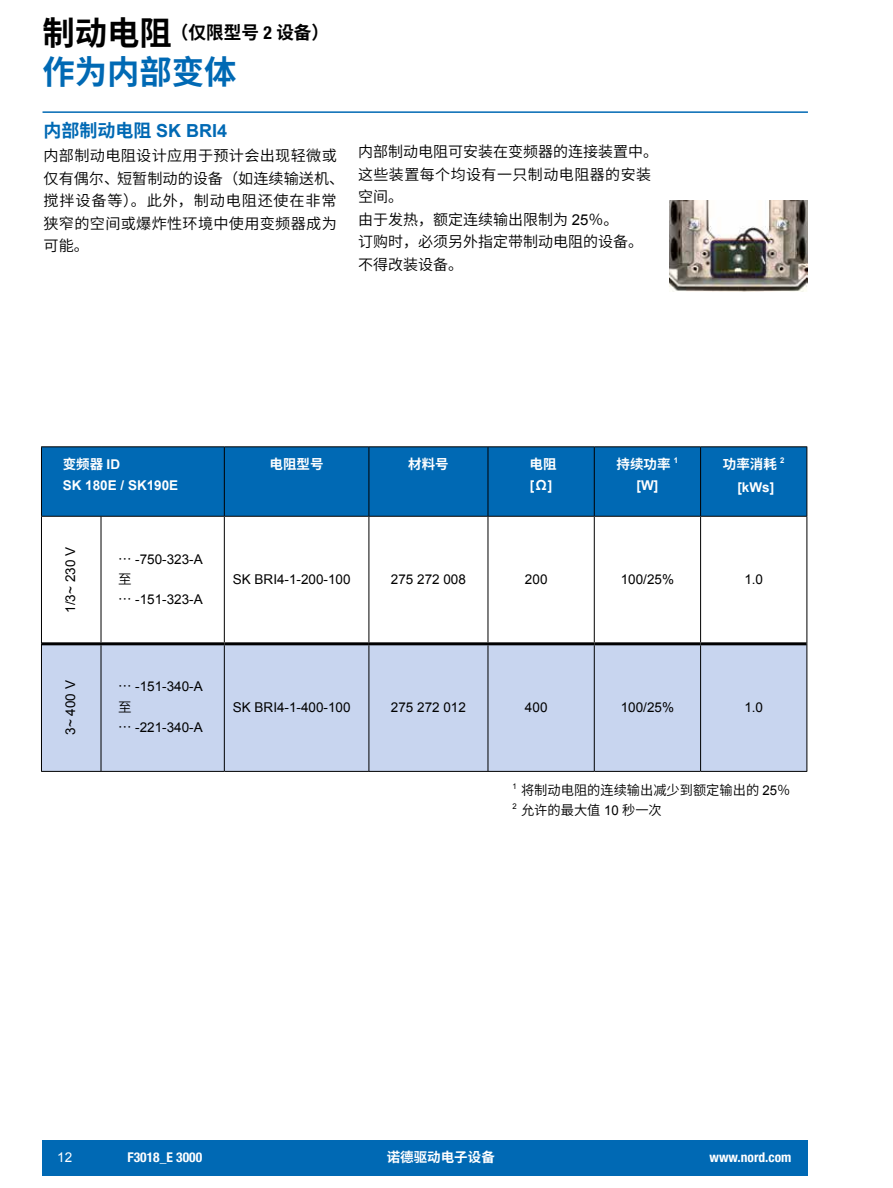
<style>
.page{position:relative;width:893px;height:1188px;background:#fff}
.page>*{position:absolute;margin:0;border:0;box-sizing:border-box;transform-origin:0 0}
.t1{font:700 33px "Source Han Sans CN";color:#0069b4}
.t2{font:700 18px "Source Han Sans CN";color:#000}
.t3{font:700 18px "Source Han Sans CN";color:#0069b4}
.t4{font:15px/22.5px "Source Han Sans CN";color:#000}
.t5{font:15px/22.5px "Source Han Sans CN";letter-spacing:.02em;color:#000}
.t6{font:13.5px "Arial";color:#000}
.t7{font:13.5px "Source Han Sans CN";color:#000}
.t8{font:700 13.5px "Source Han Sans CN";color:#fff}
.t9{font:700 13.5px "Arial";color:#fff}
.t10{font:700 condensed 13.5px "Helvetica Neue";color:#fff}
.t11{font:13.5px "Arial";color:#fff}
.t12{font:700 7.8px "Arial";color:#fff}
.t13{font:7.8px "Arial";color:#000}
.s1{font-size:33px}
.s2{font-family:"Helvetica Neue";font-stretch:condensed}
.s3{font-family:"Arial"}
.s4{font-family:"Source Han Sans CN"}
</style>
<div class="page">
<div style="left:43px;top:1140px;width:765px;height:36px;background:#0069b4"></div>
<hr style="left:43px;top:111px;width:765px;height:2px;background:#0069b4">
<div style="left:42px;top:447px;width:764px;height:69px;background:#0069b4"></div>
<svg style="left:100px;top:517px;width:602px;height:125px"></svg>
<div style="left:42px;top:645px;width:764px;height:126px;background:#c8d5ef"></div>
<hr style="left:41px;top:446px;width:60px;height:1px;background:#000">
<hr style="left:41px;top:447px;width:1px;height:69px;background:#000">
<hr style="left:101px;top:446px;width:123px;height:1px;background:#000">
<hr style="left:224px;top:446px;width:145px;height:1px;background:#000">
<hr style="left:224px;top:447px;width:1px;height:69px;background:#000">
<hr style="left:369px;top:446px;width:119px;height:1px;background:#000">
<hr style="left:369px;top:447px;width:1px;height:69px;background:#000">
<hr style="left:488px;top:446px;width:106px;height:1px;background:#000">
<hr style="left:488px;top:447px;width:1px;height:69px;background:#000">
<hr style="left:594px;top:446px;width:107px;height:1px;background:#000">
<hr style="left:594px;top:447px;width:1px;height:69px;background:#000">
<hr style="left:701px;top:446px;width:106px;height:1px;background:#000">
<hr style="left:700px;top:447px;width:1px;height:69px;background:#000">
<hr style="left:806px;top:447px;width:1px;height:69px;background:#000">
<hr style="left:41px;top:644px;width:1px;height:127px;background:#000">
<hr style="left:41px;top:771px;width:60px;height:1px;background:#000">
<hr style="left:101px;top:645px;width:1px;height:126px;background:#000">
<hr style="left:224px;top:645px;width:1px;height:126px;background:#000">
<hr style="left:369px;top:645px;width:1px;height:126px;background:#000">
<hr style="left:488px;top:645px;width:1px;height:126px;background:#000">
<hr style="left:594px;top:645px;width:1px;height:126px;background:#000">
<hr style="left:700px;top:645px;width:1px;height:126px;background:#000">
<hr style="left:806px;top:644px;width:1px;height:127px;background:#000">
<hr style="left:101px;top:771px;width:123px;height:1px;background:#000">
<hr style="left:224px;top:771px;width:145px;height:1px;background:#000">
<hr style="left:369px;top:771px;width:119px;height:1px;background:#000">
<hr style="left:488px;top:771px;width:106px;height:1px;background:#000">
<hr style="left:594px;top:771px;width:107px;height:1px;background:#000">
<hr style="left:701px;top:771px;width:106px;height:1px;background:#000">
<hr style="left:41px;top:516px;width:60px;height:1px;background:#000">
<hr style="left:41px;top:517px;width:1px;height:127px;background:#000">
<hr style="left:101px;top:516px;width:123px;height:1px;background:#000">
<hr style="left:101px;top:517px;width:1px;height:125px;background:#000">
<hr style="left:224px;top:516px;width:145px;height:1px;background:#000">
<hr style="left:224px;top:517px;width:1px;height:125px;background:#000">
<hr style="left:369px;top:516px;width:119px;height:1px;background:#000">
<hr style="left:369px;top:517px;width:1px;height:125px;background:#000">
<hr style="left:488px;top:516px;width:106px;height:1px;background:#000">
<hr style="left:488px;top:517px;width:1px;height:125px;background:#000">
<hr style="left:594px;top:516px;width:107px;height:1px;background:#000">
<hr style="left:594px;top:517px;width:1px;height:125px;background:#000">
<hr style="left:701px;top:516px;width:106px;height:1px;background:#000">
<hr style="left:700px;top:517px;width:1px;height:125px;background:#000">
<hr style="left:806px;top:517px;width:1px;height:127px;background:#000">
<hr style="left:42px;top:642px;width:59px;height:3px;background:#000">
<hr style="left:101px;top:642px;width:123px;height:3px;background:#000">
<hr style="left:224px;top:642px;width:145px;height:3px;background:#000">
<hr style="left:369px;top:642px;width:119px;height:3px;background:#000">
<hr style="left:488px;top:642px;width:106px;height:3px;background:#000">
<hr style="left:594px;top:642px;width:107px;height:3px;background:#000">
<hr style="left:701px;top:642px;width:105px;height:3px;background:#000">
<img style="left:669px;top:200px;width:139px;height:92px">
<h2 class="t2" style="left:43px;top:22px;width:288px"><span class="s1">制动电阻</span>（仅限型号 <span class="s2">2</span> 设备）</h2>
<h1 class="t1" style="left:43px;top:54px;width:196px">作为内部变体</h1>
<h2 class="t3" style="left:44px;top:120px;width:185px">内部制动电阻 <span class="s3">SK BRI4</span></h2>
<p class="t5" style="left:44px;top:145px;width:302px">内部制动电阻设计应用于预计会出现轻微或仅有偶尔、短暂制动的设备（如连续输送机、搅拌设备等）。此外，制动电阻还使在非常狭窄的空间或爆炸性环境中使用变频器成为可能。</p>
<p class="t4" style="left:358px;top:141px;width:301px">内部制动电阻可安装在变频器的连接装置中。这些装置每个均设有一只制动电阻器的安装空间。<br>由于发热，额定连续输出限制为 <span class="s3">25</span>％。<br>订购时，必须另外指定带制动电阻的设备。不得改装设备。</p>
<p class="t8" style="left:63px;top:457px;width:59px">变频器 <span class="s3">ID</span></p>
<p class="t9" style="left:63px;top:476px;width:117px">SK 180E / SK190E</p>
<p class="t8" style="left:270px;top:457px;width:55px">电阻型号</p>
<p class="t8" style="left:408px;top:457px;width:42px">材料号</p>
<p class="t8" style="left:529px;top:457px;width:28px">电阻</p>
<p class="t9" style="left:530px;top:476px;width:24px">[<span class="s4">Ω</span>]</p>
<p class="t8" style="left:617px;top:457px;width:55px">持续功率</p>
<p class="t12" style="left:674px;top:455px;width:6px">1</p>
<p class="t9" style="left:637px;top:476px;width:23px">[W]</p>
<p class="t8" style="left:723px;top:457px;width:55px">功率消耗</p>
<p class="t12" style="left:780px;top:455px;width:6px">2</p>
<p class="t9" style="left:737px;top:478px;width:38px">[kWs]</p>
<p class="t6" style="left:62px;top:613px;width:67px;rotate:-90deg">1/3~ 230 V</p>
<p class="t6" style="left:118px;top:550px;width:86px"><span class="s4">…</span> -750-323-A</p>
<p class="t7" style="left:118px;top:572px;width:15px">至</p>
<p class="t6" style="left:118px;top:591px;width:86px"><span class="s4">…</span> -151-323-A</p>
<p class="t6" style="left:62px;top:735px;width:56px;rotate:-90deg">3~ 400 V</p>
<p class="t6" style="left:118px;top:678px;width:86px"><span class="s4">…</span> -151-340-A</p>
<p class="t7" style="left:118px;top:699px;width:15px">至</p>
<p class="t6" style="left:118px;top:718px;width:86px"><span class="s4">…</span> -221-340-A</p>
<p class="t6" style="left:233px;top:570px;width:119px">SK BRI4-1-200-100</p>
<p class="t6" style="left:391px;top:570px;width:77px">275 272 008</p>
<p class="t6" style="left:525px;top:570px;width:24px">200</p>
<p class="t6" style="left:621px;top:570px;width:55px">100/25%</p>
<p class="t6" style="left:744px;top:570px;width:20px">1.0</p>
<p class="t6" style="left:233px;top:698px;width:119px">SK BRI4-1-400-100</p>
<p class="t6" style="left:391px;top:698px;width:77px">275 272 012</p>
<p class="t6" style="left:525px;top:698px;width:24px">400</p>
<p class="t6" style="left:621px;top:698px;width:55px">100/25%</p>
<p class="t6" style="left:744px;top:698px;width:20px">1.0</p>
<p class="t13" style="left:513px;top:781px;width:6px">1</p>
<p class="t7" style="left:521px;top:783px;width:271px">将制动电阻的连续输出减少到额定输出的 <span class="s3">25</span>％</p>
<p class="t13" style="left:513px;top:801px;width:6px">2</p>
<p class="t7" style="left:521px;top:803px;width:142px">允许的最大值 <span class="s3">10</span> 秒一次</p>
<p class="t11" style="left:57px;top:1148px;width:17px">12</p>
<p class="t10" style="left:128px;top:1149px;width:76px">F3018_E 3000</p>
<p class="t8" style="left:387px;top:1149px;width:109px">诺德驱动电子设备</p>
<p class="t10" style="left:710px;top:1149px;width:83px">www.nord.com</p>
</div>
